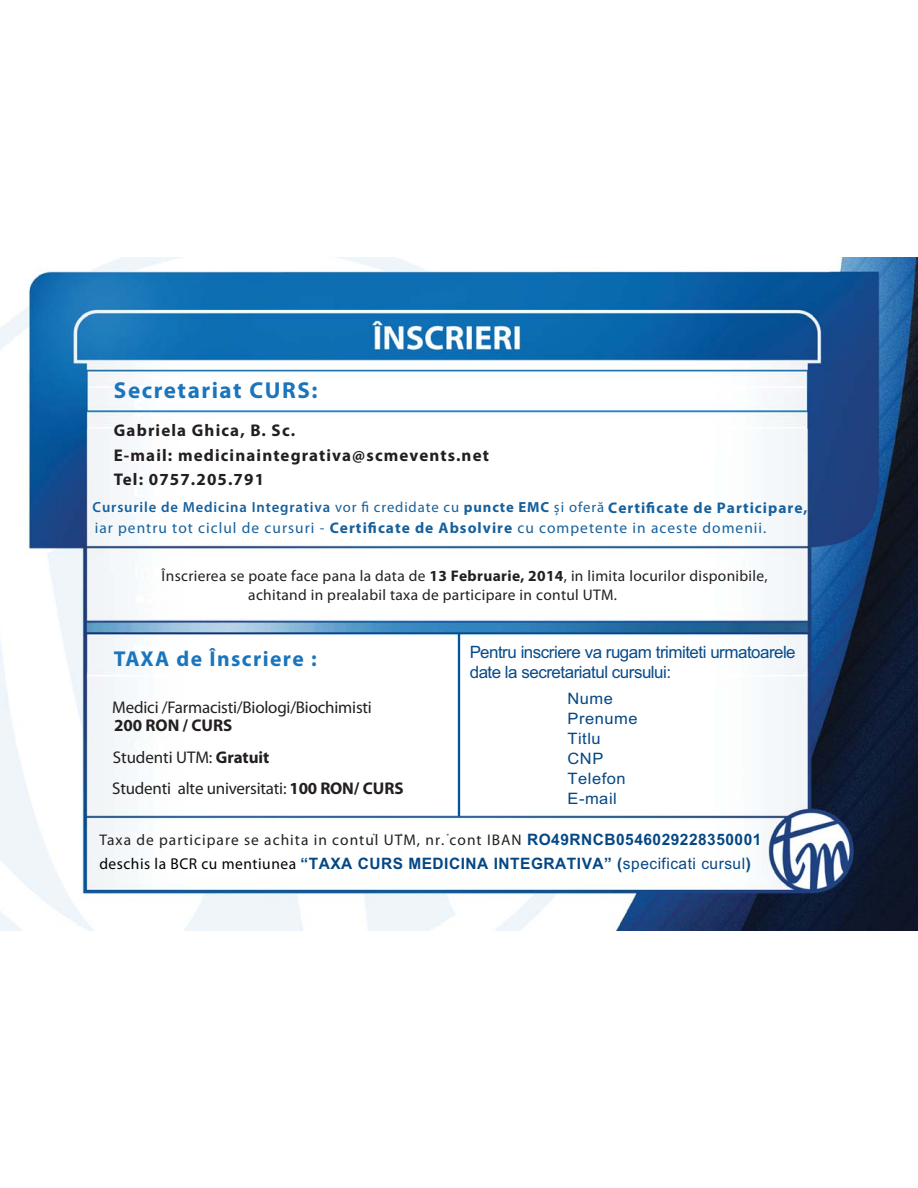
<style>
.page{position:relative;width:918px;height:1188px;background:#fff}
.page>*{position:absolute;margin:0;border:0;box-sizing:border-box;transform-origin:0 0}
.t1{font:700 23.1px "Myriad Pro";letter-spacing:.065em;color:#1b75bc}
.t2{font:700 21.6px "Myriad Pro";letter-spacing:.065em;color:#1b75bc}
.t3{font:16.95px "Myriad Pro";letter-spacing:-.01em;color:#231f20}
.t4{font:700 16.95px/24.8px "Myriad Pro";letter-spacing:.065em;color:#231f20}
.t5{font:16.95px/20.4px "Arial";letter-spacing:-.03em;color:#064a8a}
.t6{font:700 16.95px "Myriad Pro";letter-spacing:-.005em;color:#231f20}
.t7{font:700 15.75px "Arial";letter-spacing:.035em;color:#054784}
.t8{font:15.75px/20.1px "Arial";letter-spacing:.035em;color:#054784;scale:1.05 1}
.t9{font:15.45px/18.5px "Myriad Pro";letter-spacing:.02em;color:#231f20}
.t10{font:15.45px "Myriad Pro";letter-spacing:.065em;color:#16609c}
.t11{font:15.45px "Myriad Pro";letter-spacing:.065em;color:#231f20}
.t12{font:600 14.7px "Myriad Pro";letter-spacing:.06em;color:#16609c}
.s1{font-weight:400}
.s2{font-weight:700}
.s3{font-weight:700;font-size:15.45px}
.s4{font-family:"Arial";font-weight:700;font-size:15.75px;color:#054784}
.s5{font-family:"Myriad Pro";font-weight:400;color:#000}
</style>
<div class="page">
<img style="left:0;top:257px;width:918px;height:674px">
<hr style="left:458px;top:634px;width:2px;height:182px;background:#065397">
<h1 class="t1" style="left:114px;top:381px;width:205px">Secretariat CURS:</h1>
<p class="t4" style="left:114px;top:419px;width:377px">Gabriela Ghica, B. Sc.<br>E-mail: medicinaintegrativa@scmevents.net<br>Tel: 0757.205.791</p>
<p class="t12" style="left:93px;top:501px;width:717px">Cursurile de Medicina Integrativa <span class="s1">vor fi credidate cu</span> <span class="s2">puncte EMC</span> <span class="s1">și oferă</span> <span class="s3">Certificate de Participare,</span></p>
<p class="t10" style="left:95px;top:521px;width:673px">iar pentru tot ciclul de cursuri - <span class="s2">Certificate de Absolvire</span> cu competente in aceste domenii.</p>
<p class="t9" style="left:248px;top:568px;width:521px;text-indent:-87px">Înscrierea se poate face pana la data de <span class="s2">13 Februarie, 2014</span>, in limita locurilor disponibile, achitand in prealabil taxa de participare in contul UTM.</p>
<h2 class="t2" style="left:114px;top:649px;width:204px">TAXA de Înscriere :</h2>
<p class="t3" style="left:112px;top:700px;width:261px">Medici /Farmacisti/Biologi/Biochimisti</p>
<p class="t6" style="left:114px;top:718px;width:119px">200 RON / CURS</p>
<p class="t3" style="left:113px;top:750px;width:158px">Studenti UTM: <span class="s2">Gratuit</span></p>
<p class="t3" style="left:112px;top:781px;width:293px">Studenti alte universitati: <span class="s2">100 RON/ CURS</span></p>
<p class="t5" style="left:470px;top:644px;width:328px">Pentru inscriere va rugam trimiteti urmatoarele date la secretariatul cursului:</p>
<p class="t8" style="left:567px;top:690px;width:68px">Nume<br>Prenume<br>Titlu<br>CNP<br>Telefon<br>E-mail</p>
<p class="t11" style="left:99px;top:833px;width:664px">Taxa de participare se achita in contul UTM, nr. cont IBAN <span class="s4">RO49RNCB0546029228350001</span></p>
<p class="t7" style="left:99px;top:854px;width:653px"><span class="s5">deschis la BCR cu mentiunea</span> “TAXA CURS MEDICINA INTEGRATIVA” (<span class="s1">specificati cursul</span>)</p>
</div>
